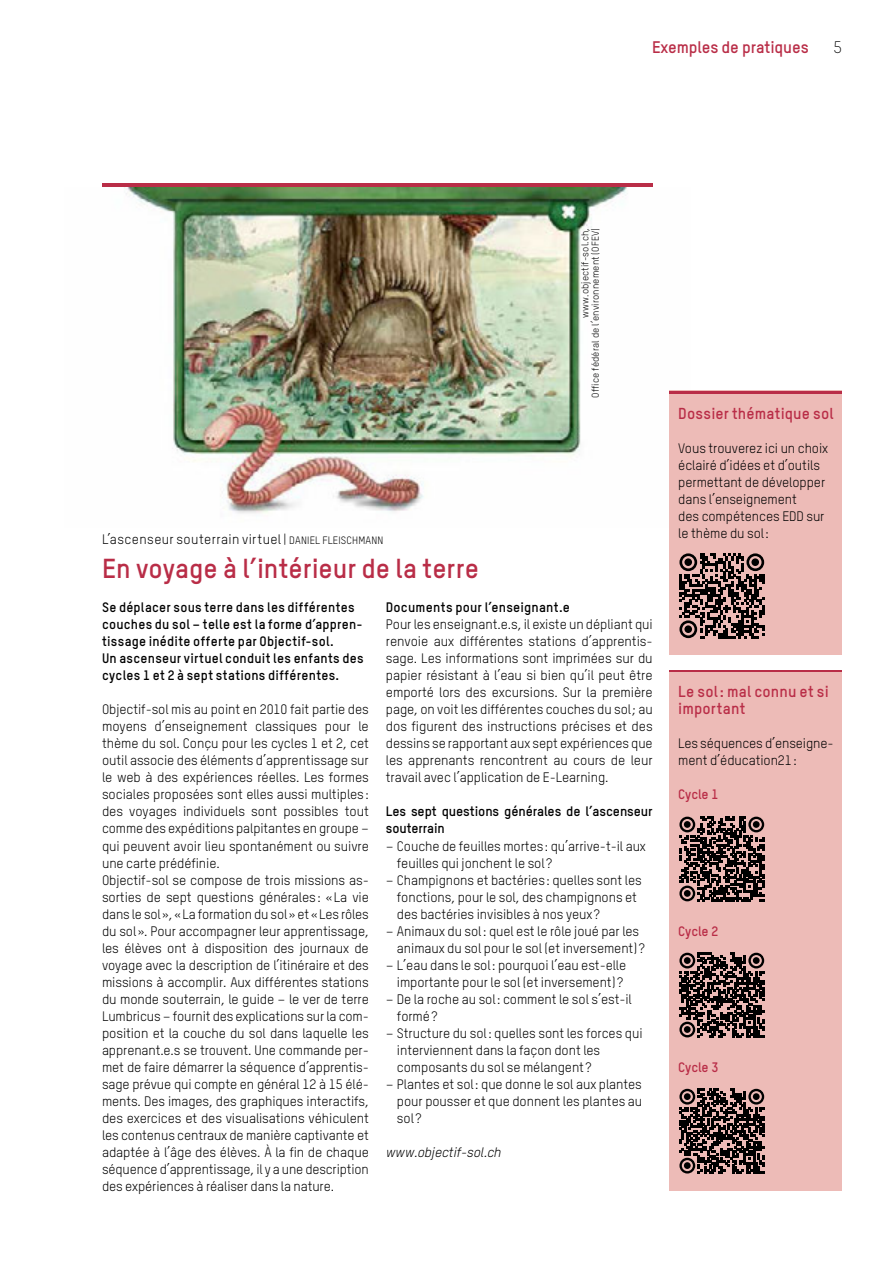
<style>
.page{position:relative;width:893px;height:1263px;background:#fff}
.page>*{position:absolute;margin:0;border:0;box-sizing:border-box;transform-origin:0 0}
.t1{font:700 27px "TSTARPRO";color:#b92d47}
.t2{font:700 16.5px "TSTARPRO";letter-spacing:-.005em;color:#b92d47}
.t3{font:300 16.5px "TSTARPRO";color:#000}
.t4{font:700 15.6px/17px "TSTARPRO";letter-spacing:.01em;color:#b92d47}
.t5{font:13.5px/17px "TSTARPRO";letter-spacing:-.005em;color:#000}
.t6{font:700 13.5px/17px "TSTARPRO";letter-spacing:.015em;color:#000}
.t7{font:700 13.5px/17px "TSTARPRO";letter-spacing:-.005em;color:#000}
.t8{font:13.5px "TSTARPRO";letter-spacing:.03em;color:#000}
.t9{font:italic 13.5px "TSTARPRO";letter-spacing:-.005em;color:#000}
.t10{font:700 13.5px "TSTARPRO";letter-spacing:-.005em;color:#b92d47}
.t11{font:9.75px/10.5px "TSTARPRO";letter-spacing:.015em;color:#000;text-align:right}
.s1{font-size:10.5px}
</style>
<div class="page">
<img style="left:124px;top:187px;width:566px;height:340px">
<div style="left:670px;top:391px;width:172px;height:264px;background:#edbbb7"></div>
<hr style="left:670px;top:391px;width:172px;height:2px;background:#b92d47">
<svg style="left:679px;top:553px;width:85px;height:85px"></svg>
<div style="left:684px;top:558px;width:8px;height:8px;background:#000;border-radius:50%"></div>
<div style="left:751px;top:558px;width:8px;height:8px;background:#000;border-radius:50%"></div>
<div style="left:684px;top:625px;width:8px;height:8px;background:#000;border-radius:50%"></div>
<hr style="left:102px;top:184px;width:551px;height:3px;background:#b92d47">
<div style="left:670px;top:671px;width:172px;height:520px;background:#edbbb7"></div>
<hr style="left:670px;top:671px;width:172px;height:1px;background:#b92d47">
<svg style="left:679px;top:816px;width:85px;height:85px"></svg>
<div style="left:684px;top:821px;width:7px;height:7px;background:#000;border-radius:50%"></div>
<div style="left:753px;top:821px;width:7px;height:7px;background:#000;border-radius:50%"></div>
<div style="left:684px;top:890px;width:7px;height:7px;background:#000;border-radius:50%"></div>
<svg style="left:679px;top:952px;width:85px;height:85px"></svg>
<div style="left:684px;top:957px;width:7px;height:7px;background:#000;border-radius:50%"></div>
<div style="left:753px;top:957px;width:7px;height:7px;background:#000;border-radius:50%"></div>
<div style="left:684px;top:1026px;width:7px;height:7px;background:#000;border-radius:50%"></div>
<svg style="left:679px;top:1089px;width:85px;height:85px"></svg>
<div style="left:684px;top:1093px;width:7px;height:7px;background:#000;border-radius:50%"></div>
<div style="left:753px;top:1093px;width:7px;height:7px;background:#000;border-radius:50%"></div>
<div style="left:684px;top:1162px;width:7px;height:7px;background:#000;border-radius:50%"></div>
<p class="t8" style="left:102px;top:531px;width:283px">L’ascenseur souterrain virtuel | <span class="s1">DANIEL FLEISCHMANN</span></p>
<h1 class="t1" style="left:102px;top:552px;width:378px">En voyage à l’intérieur de la terre</h1>
<p class="t2" style="left:652px;top:37px;width:158px">Exemples de pratiques</p>
<p class="t3" style="left:833px;top:38px;width:10px">5</p>
<p class="t11" style="left:580px;top:398px;width:171px;rotate:-90deg">www.objectif-sol.ch,<br>Office fédéral de l’environnement (OFEV)</p>
<p class="t4" style="left:678px;top:404px;width:157px">Dossier thématique sol</p>
<p class="t5" style="left:678px;top:439px;width:151px">Vous trouverez ici un choix éclairé d’idées et d’outils permettant de développer dans l’enseignement<br>des compétences EDD sur le thème du sol:</p>
<p class="t6" style="left:102px;top:599px;width:263px">Se déplacer sous terre dans les différentes couches du sol – telle est la forme d’appren&shy;tissage inédite offerte par Objectif-sol.<br>Un ascenseur virtuel conduit les enfants des cycles 1 et 2 à sept stations différentes.</p>
<p class="t5" style="left:102px;top:701px;width:268px">Objectif-sol mis au point en 2010 fait partie des moyens d’enseignement classiques pour le thème du sol. Conçu pour les cycles 1 et 2, cet outil associe des éléments d’apprentissage sur le web à des expériences réelles. Les formes sociales proposées sont elles aussi multiples: des voyages individuels sont possibles tout comme des expéditions palpitantes en groupe – qui peuvent avoir lieu spontanément ou suivre une carte prédéfinie.<br>Objectif-sol se compose de trois missions as&shy;sorties de sept questions générales: «La vie dans le sol», «La formation du sol» et «Les rôles du sol». Pour accompagner leur apprentissage, les élèves ont à disposition des journaux de voyage avec la description de l’itinéraire et des missions à accomplir. Aux différentes stations du monde souterrain, le guide – le ver de terre Lumbricus – fournit des explications sur la com&shy;position et la couche du sol dans laquelle les apprenant.e.s se trouvent. Une commande per&shy;met de faire démarrer la séquence d’apprentis&shy;sage prévue qui compte en général 12 à 15 élé&shy;ments. Des images, des graphiques interactifs, des exercices et des visualisations véhiculent les contenus centraux de manière captivante et adaptée à l’âge des élèves. À la fin de chaque séquence d’apprentissage, il y a une description des expériences à réaliser dans la nature.</p>
<p class="t6" style="left:386px;top:599px;width:186px">Documents pour l’enseignant.e</p>
<p class="t5" style="left:386px;top:616px;width:268px;text-align:justify">Pour les enseignant.e.s, il existe un dépliant qui renvoie aux différentes stations d’apprentis&shy;sage. Les informations sont imprimées sur du papier résistant à l’eau si bien qu’il peut être emporté lors des excursions. Sur la première page, on voit les différentes couches du sol; au dos figurent des instructions précises et des dessins se rapportant aux sept expériences que les apprenants rencontrent au cours de leur travail avec l’application de E-Learning.</p>
<p class="t7" style="left:386px;top:803px;width:268px">Les sept questions générales de l’ascenseur souterrain</p>
<p class="t5" style="left:397px;top:837px;width:250px;text-indent:-11px">– Couche de feuilles mortes: qu’arrive-t-il aux feuilles qui jonchent le sol ?</p>
<p class="t5" style="left:397px;top:871px;width:246px;text-indent:-11px">– Champignons et bactéries: quelles sont les fonctions, pour le sol, des champignons et des bactéries invisibles à nos yeux ?</p>
<p class="t5" style="left:397px;top:922px;width:249px;text-indent:-11px">– Animaux du sol: quel est le rôle joué par les animaux du sol pour le sol (et inversement) ?</p>
<p class="t5" style="left:386px;top:956px;width:242px;text-align:center">– L’eau dans le sol: pourquoi l’eau est-elle importante pour le sol (et inversement) ?</p>
<p class="t5" style="left:397px;top:990px;width:236px;text-indent:-11px">– De la roche au sol: comment le sol s’est-il formé?</p>
<p class="t5" style="left:397px;top:1024px;width:247px;text-indent:-11px">– Structure du sol: quelles sont les forces qui interviennent dans la façon dont les composants du sol se mélangent ?</p>
<p class="t5" style="left:397px;top:1075px;width:247px;text-align:justify;text-indent:-11px">– Plantes et sol: que donne le sol aux plantes pour pousser et que donnent les plantes au sol ?</p>
<p class="t9" style="left:386px;top:1144px;width:117px">www.objectif-sol.ch</p>
<p class="t4" style="left:678px;top:683px;width:152px">Le sol: mal connu et si important</p>
<p class="t5" style="left:678px;top:735px;width:154px">Les séquences d’enseigne&shy;ment d’éducation21:</p>
<p class="t10" style="left:678px;top:786px;width:42px">Cycle 1</p>
<p class="t10" style="left:678px;top:922px;width:42px">Cycle 2</p>
<p class="t10" style="left:678px;top:1058px;width:42px">Cycle 3</p>
</div>
